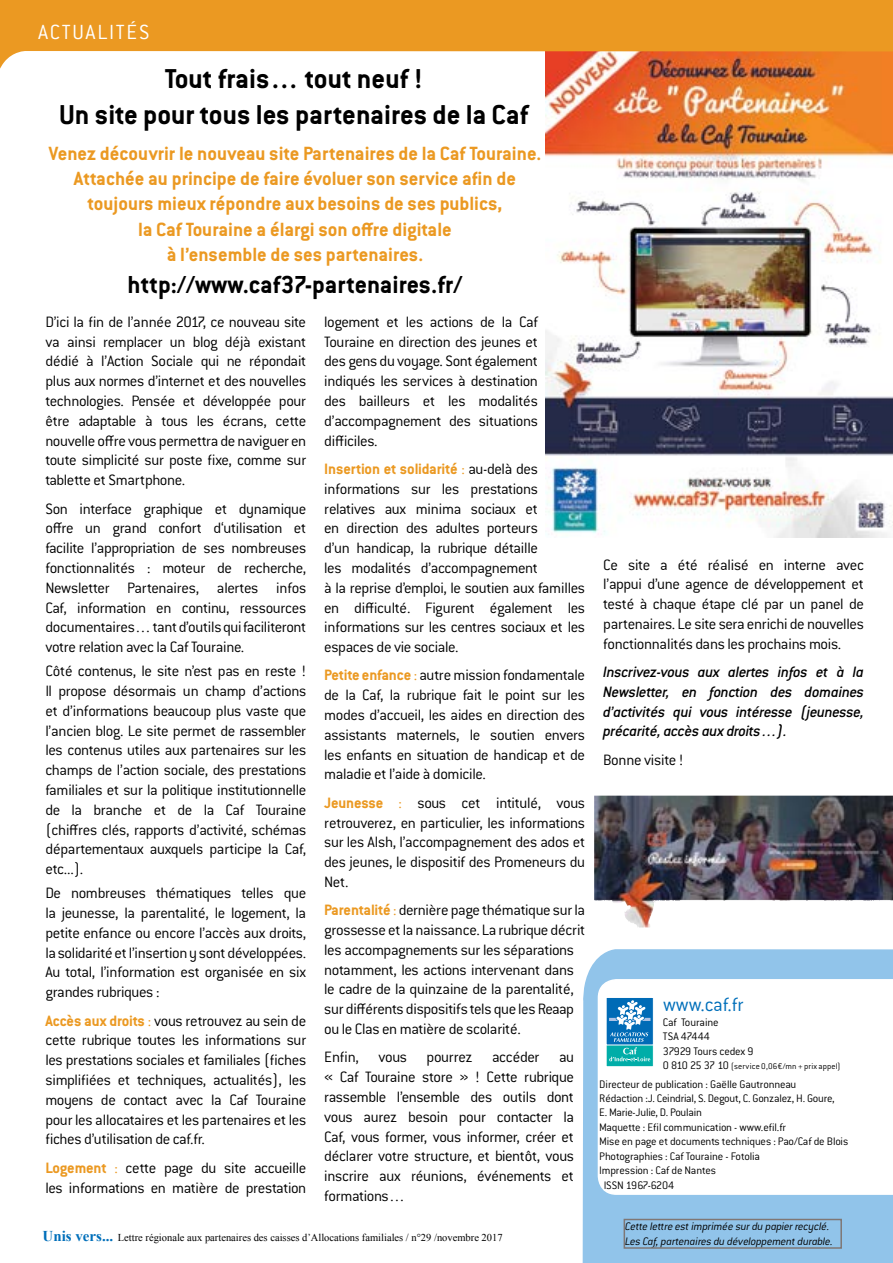
<style>
.page{position:relative;width:893px;height:1263px;background:#fff}
.page>*{position:absolute;margin:0;border:0;box-sizing:border-box;transform-origin:0 0}
.t1{font:700 30px/36px "Conduit ITC Std";color:#000;text-align:center}
.t2{font:700 27px "Conduit ITC Std";color:#000}
.t3{font:300 22.5px "Conduit ITC Std";letter-spacing:.07em;color:#fff}
.t4{font:700 21px/25.2px "Conduit ITC Std";color:#eb9922;text-align:center}
.t5{font:300 21px "Conduit ITC Std";letter-spacing:-.005em;color:#006fba}
.t6{font:300 16.5px/19.8px "Conduit ITC Std";letter-spacing:-.025em;color:#000;text-align:justify}
.t7{font:italic 500 16.5px/19.8px "Conduit ITC Std";letter-spacing:-.02em;color:#000;text-align:justify}
.t8{font:300 12px/14.4px "Conduit ITC Std";letter-spacing:-.015em;color:#000}
.t9{font:italic 300 12px/14.4px "Conduit ITC Std";letter-spacing:-.015em;color:#000}
.t10{font:10.5px "Times New Roman";color:#000}
.t11{font:300 9px "Conduit ITC Std";letter-spacing:.015em;color:#000}
.s1{font-weight:700;color:#eb9922}
.s2{color:#eb9922}
.s3{font-size:12px}
.s4{font-weight:700;font-size:15px;color:#006fba}
</style>
<div class="page">
<img style="left:546px;top:96px;width:347px;height:441px">
<div style="left:582px;top:949px;width:311px;height:314px;background:#91c4ea"></div>
<svg style="left:0;top:0;width:893px;height:96px;fill:#eb9922"></svg>
<div style="left:624px;top:1219px;width:218px;height:30px;border:2px solid #7f7775"></div>
<svg style="left:597px;top:978px;width:296px;height:217px"></svg>
<div style="left:606px;top:1022px;width:48px;height:45px;background:#00ada8;border:1px solid #fff"></div>
<div style="left:606px;top:997px;width:48px;height:48px;background:#006bb6;border:1px solid #fff"></div>
<svg style="left:609px;top:1000px;width:41px;height:61px"></svg>
<img style="left:594px;top:796px;width:299px;height:131px">
<h3 class="t3" style="left:38px;top:18px;width:113px">ACTUALITÉS</h3>
<h1 class="t1" style="left:59px;top:60px;width:471px">Tout frais… tout neuf !<br>Un site pour tous les partenaires de la Caf</h1>
<p class="t4" style="left:49px;top:140px;width:494px">Venez découvrir le nouveau site Partenaires de la Caf Touraine.<br>Attachée au principe de faire évoluer son service afin de toujours mieux répondre aux besoins de ses publics,<br>la Caf Touraine a élargi son offre digitale<br>à l’ensemble de ses partenaires.</p>
<h2 class="t2" style="left:128px;top:268px;width:336px">http://www.caf37-partenaires.fr/</h2>
<p class="t6" style="left:45px;top:311px;width:262px">D’ici la fin de l’année 2017, ce nouveau site va ainsi remplacer un blog déjà existant dédié à l’Action Sociale qui ne répondait plus aux normes d’internet et des nouvelles technologies. Pensée et développée pour être adaptable à tous les écrans, cette nouvelle offre vous permettra de naviguer en toute simplicité sur poste fixe, comme sur tablette et Smartphone.</p>
<p class="t6" style="left:45px;top:498px;width:262px">Son interface graphique et dynamique offre un grand confort d‘utilisation et facilite l’appropriation de ses nombreuses fonctionnalités : moteur de recherche, Newsletter Partenaires, alertes infos Caf, information en continu, ressources documentaires… tant d’outils qui faciliteront votre relation avec la Caf Touraine.</p>
<p class="t6" style="left:45px;top:661px;width:262px">Côté contenus, le site n’est pas en reste !<br>Il propose désormais un champ d’actions et d’informations beaucoup plus vaste que l’ancien blog. Le site permet de rassembler les contenus utiles aux partenaires sur les champs de l’action sociale, des prestations familiales et sur la politique institutionnelle de la branche et de la Caf Touraine (chiffres clés, rapports d’activité, schémas départementaux auxquels participe la Caf, etc...).</p>
<p class="t6" style="left:45px;top:883px;width:262px">De nombreuses thématiques telles que la jeunesse, la parentalité, le logement, la petite enfance ou encore l’accès aux droits, la solidarité et l’insertion y sont développées.<br>Au total, l’information est organisée en six grandes rubriques :</p>
<p class="t6" style="left:45px;top:1010px;width:262px"><span class="s1">Accès aux droits</span> <span class="s2">:</span> vous retrouvez au sein de cette rubrique toutes les informations sur les prestations sociales et familiales (fiches simplifiées et techniques, actualités), les moyens de contact avec la Caf Touraine pour les allocataires et les partenaires et les fiches d’utilisation de caf.fr.</p>
<p class="t6" style="left:45px;top:1157px;width:262px"><span class="s1">Logement</span> <span class="s2">:</span> cette page du site accueille les informations en matière de prestation</p>
<p class="t6" style="left:324px;top:311px;width:215px">logement et les actions de la Caf Touraine en direction des jeunes et des gens du voyage. Sont également indiqués les services à destination des bailleurs et les modalités d’accompagnement des situations difficiles.</p>
<p class="t6" style="left:324px;top:458px;width:262px;text-align:left"><span class="s1">Insertion et solidarité</span> <span class="s2">:</span> au-delà des informations sur les prestations relatives aux minima sociaux et<br>en direction des adultes porteurs<br>d’un handicap, la rubrique détaille<br>les modalités d’accompagnement<br>à la reprise d’emploi, le soutien aux familles en difficulté. Figurent également les informations sur les centres sociaux et les espaces de vie sociale.</p>
<p class="t6" style="left:324px;top:665px;width:262px"><span class="s1">Petite enfance</span> <span class="s2">:</span> autre mission fondamentale de la Caf, la rubrique fait le point sur les modes d’accueil, les aides en direction des assistants maternels, le soutien envers les enfants en situation de handicap et de maladie et l’aide à domicile.</p>
<p class="t6" style="left:324px;top:792px;width:262px"><span class="s1">Jeunesse</span> <span class="s2">:</span> sous cet intitulé, vous retrouverez, en particulier, les informations sur les Alsh, l’accompagnement des ados et des jeunes, le dispositif des Promeneurs du Net.</p>
<p class="t6" style="left:324px;top:900px;width:262px;text-align:left"><span class="s1">Parentalité</span> <span class="s2">:</span> dernière page thématique sur la grossesse et la naissance. La rubrique décrit les accompagnements sur les séparations notamment, les actions intervenant dans le cadre de la quinzaine de la parentalité, sur différents dispositifs tels que les Reaap ou le Clas en matière de scolarité.</p>
<p class="t6" style="left:324px;top:1047px;width:251px">Enfin, vous pourrez accéder au « Caf Touraine store » ! Cette rubrique rassemble l’ensemble des outils dont vous aurez besoin pour contacter la Caf, vous former, vous informer, créer et déclarer votre structure, et bientôt, vous inscrire aux réunions, événements et formations…</p>
<p class="t6" style="left:603px;top:554px;width:262px">Ce site a été réalisé en interne avec l’appui d’une agence de développement et testé à chaque étape clé par un panel de partenaires. Le site sera enrichi de nouvelles fonctionnalités dans les prochains mois.</p>
<p class="t7" style="left:603px;top:661px;width:262px">Inscrivez-vous aux alertes infos et à la Newsletter, en fonction des domaines d’activités qui vous intéresse (jeunesse, précarité, accès aux droits…).</p>
<p class="t6" style="left:603px;top:749px;width:82px">Bonne visite !</p>
<p class="t5" style="left:663px;top:992px;width:82px">www.caf.fr</p>
<p class="t8" style="left:663px;top:1014px;width:92px">Caf Touraine<br>TSA 47444<br>37929 Tours cedex 9</p>
<p class="t11" style="left:663px;top:1061px;width:179px"><span class="s3">0 810 25 37 10</span> (service 0,06€/mn + prix appel)</p>
<p class="t8" style="left:599px;top:1076px;width:199px">Directeur de publication : Gaëlle Gautronneau</p>
<p class="t8" style="left:599px;top:1091px;width:237px">Rédaction :J. Ceindrial, S. Degout, C. Gonzalez, H. Goure,</p>
<p class="t8" style="left:599px;top:1105px;width:104px">E. Marie-Julie, D. Poulain</p>
<p class="t8" style="left:599px;top:1119px;width:188px">Maquette : Efil communication - www.efil.fr</p>
<p class="t8" style="left:599px;top:1134px;width:251px">Mise en page et documents techniques : Pao/Caf de Blois</p>
<p class="t8" style="left:599px;top:1148px;width:162px">Photographies : Caf Touraine - Fotolia</p>
<p class="t8" style="left:599px;top:1163px;width:118px">Impression : Caf de Nantes</p>
<p class="t8" style="left:604px;top:1177px;width:72px">ISSN 1967-6204</p>
<p class="t10" style="left:43px;top:1230px;width:462px"><span class="s4">Unis vers...</span> Lettre régionale aux partenaires des caisses d’Allocations familiales / n°29 /novembre 2017</p>
<p class="t9" style="left:625px;top:1219px;width:209px">Cette lettre est imprimée sur du papier recyclé.<br>Les Caf, partenaires du développement durable.</p>
</div>
